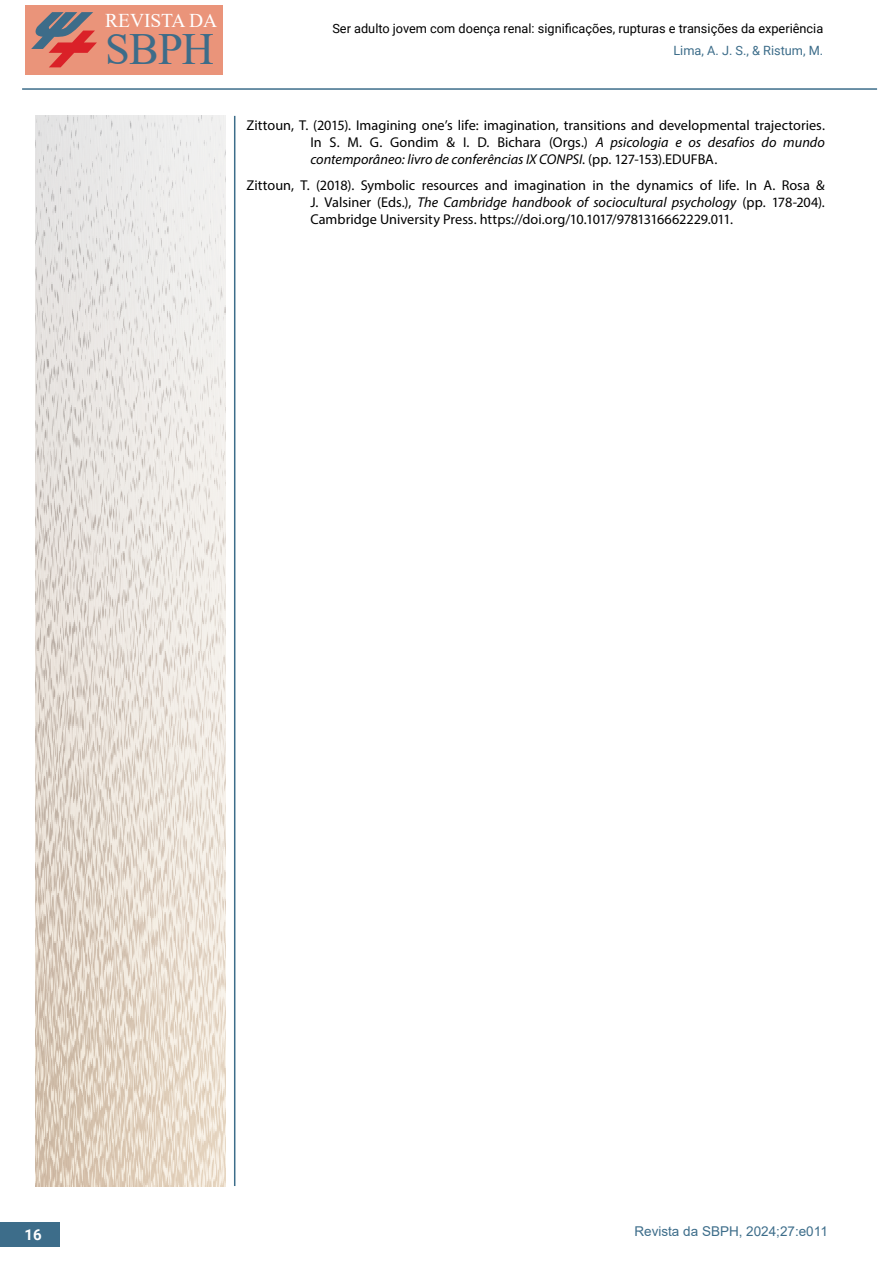
<style>
.page{position:relative;width:893px;height:1263px;background:#fff}
.page>*{position:absolute;margin:0;border:0;box-sizing:border-box;transform-origin:0 0}
.t1{font:44.55px "Times New Roman";color:#3d6c89}
.t2{font:19.5px "Times New Roman";letter-spacing:-.005em;color:#fff}
.t3{font:700 15px "Roboto";color:#fff}
.t4{font:14.25px/17.1px "Myriad Pro";color:#000;text-align:justify}
.t5{font:13.5px "Arial";color:#3d6d8a}
.t6{font:12.75px "Roboto";color:#000}
.t7{font:12.75px "Roboto";color:#3d6d8a}
.s1{font-style:italic}
</style>
<div class="page">
<hr style="left:234px;top:116px;width:1px;height:1070px;background:#3c6d8a">
<div style="left:26px;top:6px;width:197px;height:69px;background:#ea947a"></div>
<svg style="left:31px;top:12px;width:66px;height:55px"></svg>
<div style="left:0;top:1222px;width:59px;height:25px;background:#3d6d8a"></div>
<hr style="left:22px;top:88px;width:855px;height:2px;background:#3c6d8a">
<img style="left:35px;top:116px;width:191px;height:1070px">
<h2 class="t2" style="left:105px;top:6px;width:114px">REVISTA DA</h2>
<h1 class="t1" style="left:105px;top:18px;width:110px">SBPH</h1>
<p class="t6" style="left:332px;top:19px;width:492px">Ser adulto jovem com doença renal: significações, rupturas e transições da experiência</p>
<p class="t7" style="left:673px;top:41px;width:151px">Lima, A. J. S., &amp; Ristum, M.</p>
<p class="t4" style="left:310px;top:116px;width:516px;text-indent:-64px">Zittoun, T. (2015). Imagining one’s life: imagination, transitions and developmental trajectories.<br>In S. M. G. Gondim &amp; I. D. Bichara (Orgs.) <span class="s1">A psicologia e os desafios do mundo contemporâneo: livro de conferências IX CONPSI</span>. (pp. 127-153).EDUFBA.</p>
<p class="t4" style="left:310px;top:176px;width:516px;text-indent:-64px">Zittoun, T. (2018). Symbolic resources and imagination in the dynamics of life. In A. Rosa &amp; J. Valsiner (Eds.), <span class="s1">The Cambridge handbook of sociocultural psychology</span> (pp. 178-204).<br>Cambridge University Press. https://doi.org/10.1017/9781316662229.011.</p>
<p class="t3" style="left:25px;top:1224px;width:19px">16</p>
<p class="t5" style="left:634px;top:1222px;width:195px">Revista da SBPH, 2024;27:e011</p>
</div>
